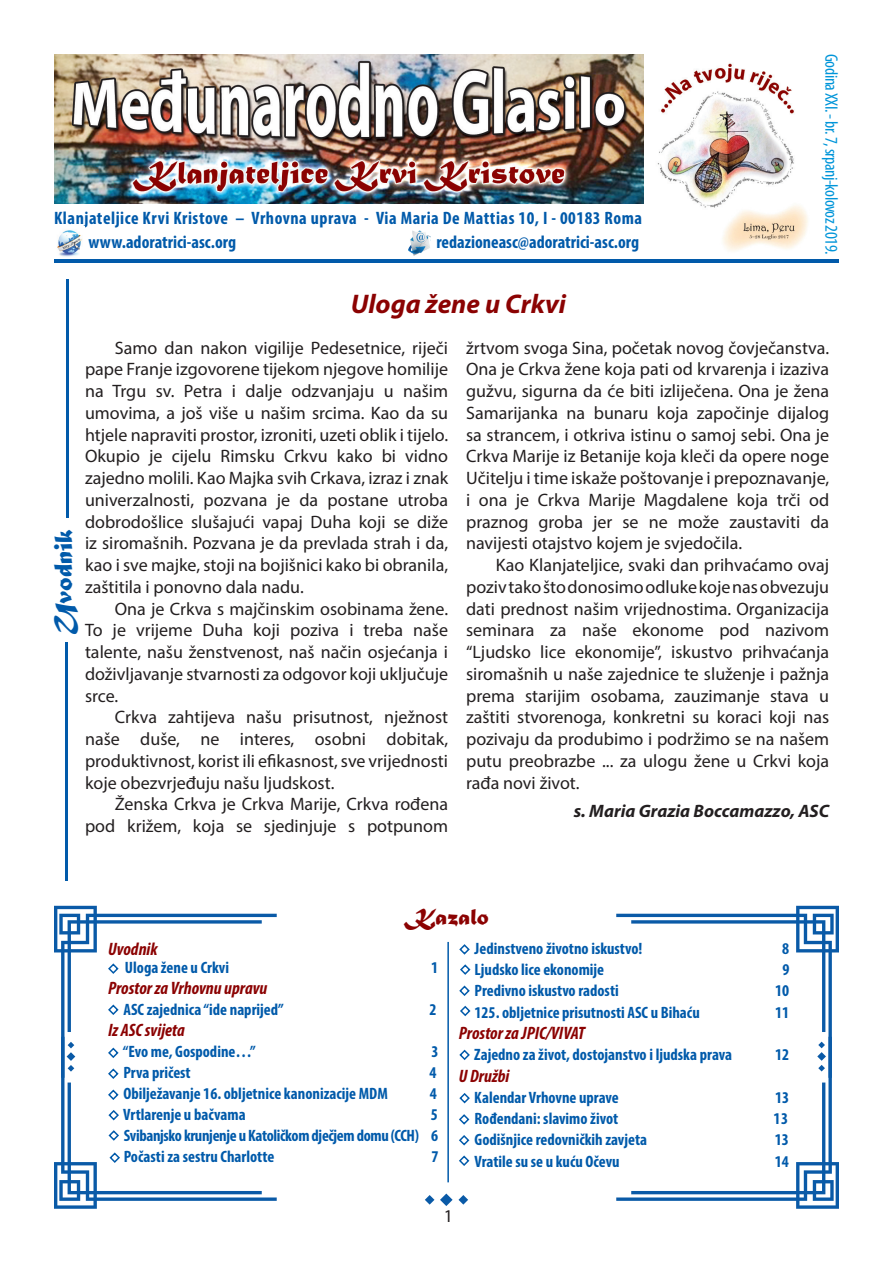
<style>
.page{position:relative;width:893px;height:1263px;background:#fff}
.page>*{position:absolute;margin:0;border:0;box-sizing:border-box;transform-origin:0 0}
.t1{font:italic 700 27px "Myriad Pro";color:#8b0202}
.t2{font:27px "Matura MT Script Capitals";color:#015aaa}
.t3{font:24px "Matura MT Script Capitals";color:#8b0202}
.t4{font:18px/21.8px "Myriad Pro";color:#231f20;text-align:justify}
.t5{font:700 condensed 18px/24px "Myriad Pro";letter-spacing:.025em;color:#015aaa}
.t6{font:italic 700 condensed 18px "Myriad Pro";color:#8b0202}
.t7{font:condensed 18px "Myriad Pro";letter-spacing:-.025em;color:#0095d9}
.t8{font:700 condensed 18px "Myriad Pro";color:#015aaa}
.t9{font:italic 700 18px "Myriad Pro";color:#231f20}
.t10{font:700 condensed 16.5px/21px "Myriad Pro";color:#015aaa;text-align:justify}
</style>
<div class="page">
<hr style="left:54px;top:259px;width:785px;height:4px;background:#015aaa">
<hr style="left:66px;top:279px;width:2px;height:239px;background:#015aaa">
<hr style="left:66px;top:642px;width:2px;height:239px;background:#015aaa">
<hr style="left:447px;top:942px;width:2px;height:240px;background:#015aaa">
<svg style="left:459px;top:1114px;width:11px;height:11px"></svg>
<svg style="left:459px;top:1135px;width:11px;height:11px"></svg>
<svg style="left:459px;top:1155px;width:11px;height:11px"></svg>
<svg style="left:440px;top:1193px;width:28px;height:13px"></svg>
<svg style="left:425px;top:1195px;width:9px;height:9px"></svg>
<svg style="left:616px;top:906px;width:223px;height:303px"></svg>
<svg style="left:459px;top:1049px;width:11px;height:11px"></svg>
<svg style="left:460px;top:964px;width:11px;height:11px"></svg>
<svg style="left:459px;top:1093px;width:11px;height:11px"></svg>
<svg style="left:459px;top:944px;width:11px;height:11px"></svg>
<svg style="left:54px;top:906px;width:223px;height:303px"></svg>
<svg style="left:460px;top:1005px;width:11px;height:12px"></svg>
<svg style="left:459px;top:985px;width:11px;height:11px"></svg>
<img style="left:57px;top:230px;width:25px;height:27px">
<img style="left:408px;top:231px;width:23px;height:24px">
<img style="left:54px;top:54px;width:590px;height:149px">
<img style="left:657px;top:63px;width:151px;height:188px">
<p class="t5" style="left:88px;top:206px;width:555px;text-indent:-34px">Klanjateljice Krvi Kristove – Vrhovna uprava - Via Maria De Mattias 10, I - 00183 Roma www.adoratrici-asc.org</p>
<p class="t8" style="left:436px;top:231px;width:204px">redazioneasc@adoratrici-asc.org</p>
<p class="t7" style="left:842px;top:54px;width:202px;rotate:90deg">Godina XXI. - br. 7, srpanj-kolovoz 2019.</p>
<h1 class="t1" style="left:351px;top:286px;width:217px">Uloga žene u Crkvi</h1>
<p class="t4" style="left:85px;top:336px;width:365px;text-indent:30px">Samo dan nakon vigilije Pedesetnice, riječi pape Franje izgovorene tijekom njegove homilije na Trgu sv. Petra i dalje odzvanjaju u našim umovima, a još više u našim srcima. Kao da su htjele napraviti prostor, izroniti, uzeti oblik i tijelo.<br>Okupio je cijelu Rimsku Crkvu kako bi vidno zajedno molili. Kao Majka svih Crkava, izraz i znak univerzalnosti, pozvana je da postane utroba dobrodošlice slušajući vapaj Duha koji se diže iz siromašnih. Pozvana je da prevlada strah i da, kao i sve majke, stoji na bojišnici kako bi obranila, zaštitila i ponovno dala nadu.</p>
<p class="t4" style="left:85px;top:597px;width:365px;text-indent:30px">Ona je Crkva s majčinskim osobinama žene.<br>To je vrijeme Duha koji poziva i treba naše talente, našu ženstvenost, naš način osjećanja i doživljavanje stvarnosti za odgovor koji uključuje srce.</p>
<p class="t4" style="left:85px;top:706px;width:365px;text-indent:30px">Crkva zahtijeva našu prisutnost, nježnost naše duše, ne interes, osobni dobitak, produktivnost, korist ili efikasnost, sve vrijednosti koje obezvrjeđuju našu ljudskost.</p>
<p class="t4" style="left:85px;top:793px;width:365px;text-align:right">Ženska Crkva je Crkva Marije, Crkva rođena pod križem, koja se sjedinjuje s potpunom</p>
<p class="t4" style="left:466px;top:336px;width:365px">žrtvom svoga Sina, početak novog čovječanstva.<br>Ona je Crkva žene koja pati od krvarenja i izaziva gužvu, sigurna da će biti izliječena. Ona je žena Samarijanka na bunaru koja započinje dijalog sa strancem, i otkriva istinu o samoj sebi. Ona je Crkva Marije iz Betanije koja kleči da opere noge Učitelju i time iskaže poštovanje i prepoznavanje, i ona je Crkva Marije Magdalene koja trči od praznog groba jer se ne može zaustaviti da navijesti otajstvo kojem je svjedočila.</p>
<p class="t4" style="left:466px;top:554px;width:365px;text-indent:30px">Kao Klanjateljice, svaki dan prihvaćamo ovaj poziv tako što donosimo odluke koje nas obvezuju dati prednost našim vrijednostima. Organizacija seminara za naše ekonome pod nazivom “Ljudsko lice ekonomije”, iskustvo prihvaćanja siromašnih u naše zajednice te služenje i pažnja prema starijim osobama, zauzimanje stava u zaštiti stvorenoga, konkretni su koraci koji nas pozivaju da produbimo i podržimo se na našem putu preobrazbe ... za ulogu žene u Crkvi koja rađa novi život.</p>
<p class="t9" style="left:574px;top:799px;width:257px">s. Maria Grazia Boccamazzo, ASC</p>
<h1 class="t2" style="left:47px;top:634px;width:106px;rotate:-90deg">Uvodnik</h1>
<h2 class="t3" style="left:407px;top:902px;width:83px">Kazalo</h2>
<p class="t6" style="left:108px;top:938px;width:51px">Uvodnik</p>
<p class="t10" style="left:125px;top:957px;width:106px">Uloga žene u Crkvi</p>
<p class="t10" style="left:431px;top:957px;width:9px">1</p>
<p class="t6" style="left:108px;top:977px;width:161px">Prostor za Vrhovnu upravu</p>
<p class="t10" style="left:124px;top:999px;width:162px">ASC zajednica “ide naprijed”</p>
<p class="t10" style="left:429px;top:999px;width:9px">2</p>
<p class="t6" style="left:108px;top:1019px;width:78px">Iz ASC svijeta</p>
<p class="t10" style="left:123px;top:1041px;width:134px">“Evo me, Gospodine…”</p>
<p class="t10" style="left:432px;top:1041px;width:9px">3</p>
<p class="t10" style="left:123px;top:1062px;width:69px">Prva pričest</p>
<p class="t10" style="left:430px;top:1062px;width:9px">4</p>
<p class="t10" style="left:123px;top:1083px;width:266px">Obilježavanje 16. obljetnice kanonizacije MDM</p>
<p class="t10" style="left:430px;top:1083px;width:9px">4</p>
<p class="t10" style="left:123px;top:1104px;width:124px">Vrtlarenje u bačvama</p>
<p class="t10" style="left:124px;top:1104px;width:316px;text-indent:307px">5<br>Svibanjsko krunjenje u Katoličkom dječjem domu (CCH) 6<br>Počasti za sestru Charlotte</p>
<p class="t10" style="left:432px;top:1146px;width:9px">7</p>
<p class="t10" style="left:475px;top:938px;width:169px">Jedinstveno životno iskustvo!</p>
<p class="t10" style="left:782px;top:938px;width:9px">8</p>
<p class="t10" style="left:475px;top:959px;width:131px">Ljudsko lice ekonomije</p>
<p class="t10" style="left:782px;top:959px;width:9px">9</p>
<p class="t10" style="left:474px;top:980px;width:146px">Predivno iskustvo radosti</p>
<p class="t10" style="left:775px;top:980px;width:16px">10</p>
<p class="t10" style="left:475px;top:1001px;width:227px">125. obljetnice prisutnosti ASC u Bihaću</p>
<p class="t10" style="left:775px;top:1001px;width:16px">11</p>
<p class="t6" style="left:459px;top:1022px;width:127px">Prostor za JPIC/VIVAT</p>
<p class="t10" style="left:474px;top:1044px;width:259px">Zajedno za život, dostojanstvo i ljudska prava</p>
<p class="t10" style="left:775px;top:1044px;width:16px">12</p>
<p class="t6" style="left:459px;top:1064px;width:52px">U Družbi</p>
<p class="t10" style="left:474px;top:1086px;width:146px">Kalendar Vrhovne uprave</p>
<p class="t10" style="left:775px;top:1086px;width:16px">13</p>
<p class="t10" style="left:475px;top:1108px;width:145px">Rođendani: slavimo život</p>
<p class="t10" style="left:773px;top:1108px;width:16px">13</p>
<p class="t10" style="left:475px;top:1129px;width:174px">Godišnjice redovničkih zavjeta</p>
<p class="t10" style="left:775px;top:1129px;width:16px">13</p>
<p class="t10" style="left:474px;top:1150px;width:147px">Vratile su se u kuću Očevu</p>
<p class="t10" style="left:775px;top:1150px;width:16px">14</p>
<p class="t4" style="left:444px;top:1205px;width:11px">1</p>
</div>
